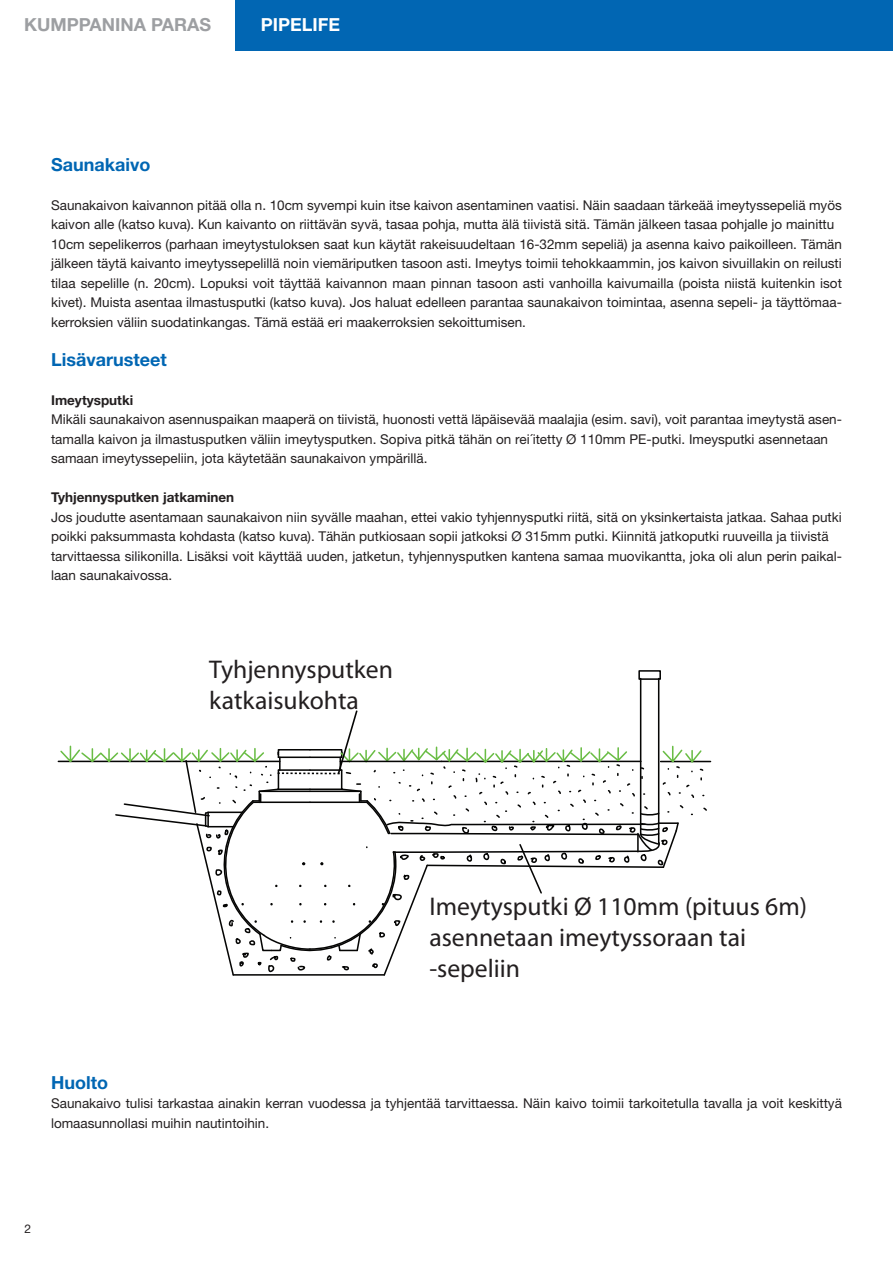
<style>
.page{position:relative;width:893px;height:1263px;background:#fff}
.page>*{position:absolute;margin:0;border:0;box-sizing:border-box;transform-origin:0 0}
.t1{font:25.65px/30.8px "Myriad Pro";color:#231f20}
.t2{font:700 18px "Helvetica Neue LT Std";color:#0166b3}
.t3{font:700 18px "Helvetica Neue LT Std";color:#9d9fa2}
.t4{font:700 18px "Helvetica Neue LT Std";color:#fff}
.t5{font:13.5px/19.5px "Helvetica Neue LT Std";color:#231f20}
.t6{font:700 13.5px "Helvetica Neue LT Std";color:#231f20}
.t7{font:12px "Helvetica Neue LT Std";color:#231f20}
</style>
<div class="page">
<div style="left:235px;top:0;width:655px;height:51px;background:#0166b3"></div>
<hr style="left:889px;top:0;width:4px;height:51px;background:#0166b3">
<hr style="left:58px;top:761px;width:222px;height:1px;background:#050504">
<hr style="left:640px;top:678px;width:1px;height:156px;background:#050504">
<hr style="left:658px;top:678px;width:1px;height:165px;background:#050504">
<div style="left:638px;top:670px;width:23px;height:10px;border:2px solid #050504"></div>
<hr style="left:661px;top:761px;width:49px;height:1px;background:#050504">
<svg style="left:59px;top:709px;width:649px;height:267px"></svg>
<h2 class="t3" style="left:24px;top:13px;width:189px">KUMPPANINA PARAS</h2>
<h2 class="t4" style="left:261px;top:13px;width:81px">PIPELIFE</h2>
<p class="t2" style="left:51px;top:153px;width:101px">Saunakaivo</p>
<p class="t5" style="left:51px;top:195px;width:792px">Saunakaivon kaivannon pitää olla n. 10cm syvempi kuin itse kaivon asentaminen vaatisi. Näin saadaan tärkeää imeytyssepeliä myös kaivon alle (katso kuva). Kun kaivanto on riittävän syvä, tasaa pohja, mutta älä tiivistä sitä. Tämän jälkeen tasaa pohjalle jo mainittu</p>
<p class="t5" style="left:51px;top:234px;width:792px">10cm sepelikerros (parhaan imeytystuloksen saat kun käytät rakeisuudeltaan 16-32mm sepeliä) ja asenna kaivo paikoilleen. Tämän jälkeen täytä kaivanto imeytyssepelillä noin viemäriputken tasoon asti. Imeytys toimii tehokkaammin, jos kaivon sivuillakin on reilusti</p>
<p class="t5" style="left:51px;top:273px;width:792px;text-align:justify">tilaa sepelille (n. 20cm). Lopuksi voit täyttää kaivannon maan pinnan tasoon asti vanhoilla kaivumailla (poista niistä kuitenkin isot kivet). Muista asentaa ilmastusputki (katso kuva). Jos haluat edelleen parantaa saunakaivon toimintaa, asenna sepeli- ja täyttömaa&shy;kerroksien väliin suodatinkangas. Tämä estää eri maakerroksien sekoittumisen.</p>
<p class="t2" style="left:51px;top:348px;width:117px">Lisävarusteet</p>
<p class="t6" style="left:51px;top:392px;width:84px">Imeytysputki</p>
<p class="t5" style="left:51px;top:409px;width:792px">Mikäli saunakaivon asennuspaikan maaperä on tiivistä, huonosti vettä läpäisevää maalajia (esim. savi), voit parantaa imeytystä asen&shy;tamalla kaivon ja ilmastusputken väliin imeytysputken. Sopiva pitkä tähän on rei´itetty Ø 110mm PE-putki. Imeysputki asennetaan</p>
<p class="t5" style="left:51px;top:448px;width:378px">samaan imeytyssepeliin, jota käytetään saunakaivon ympärillä.</p>
<p class="t6" style="left:51px;top:489px;width:185px">Tyhjennysputken jatkaminen</p>
<p class="t5" style="left:51px;top:507px;width:792px">Jos joudutte asentamaan saunakaivon niin syvälle maahan, ettei vakio tyhjennysputki riitä, sitä on yksinkertaista jatkaa. Sahaa putki poikki paksummasta kohdasta (katso kuva). Tähän putkiosaan sopii jatkoksi Ø 315mm putki. Kiinnitä jatkoputki ruuveilla ja tiivistä</p>
<p class="t5" style="left:51px;top:546px;width:792px">tarvittaessa silikonilla. Lisäksi voit käyttää uuden, jatketun, tyhjennysputken kantena samaa muovikantta, joka oli alun perin paikal&shy;laan saunakaivossa.</p>
<p class="t1" style="left:380px;top:184px;width:144px">Lopputäyttö kaivuumaalla</p>
<p class="t1" style="left:27px;top:203px;width:176px">PEH-kansi Ø 315</p>
<p class="t1" style="left:331px;top:421px;width:223px">Salaojasora tai sepeli<br>0-32mm</p>
<p class="t1" style="left:209px;top:654px;width:185px">Tyhjennysputken katkaisukohta</p>
<p class="t1" style="left:429px;top:891px;width:379px">Imeytysputki Ø 110mm (pituus 6m) asennetaan imeytyssoraan tai -sepeliin</p>
<p class="t2" style="left:51px;top:1071px;width:58px">Huolto</p>
<p class="t5" style="left:51px;top:1093px;width:792px">Saunakaivo tulisi tarkastaa ainakin kerran vuodessa ja tyhjentää tarvittaessa. Näin kaivo toimii tarkoitetulla tavalla ja voit keskittyä lomaasunnollasi muihin nautintoihin.</p>
<p class="t7" style="left:25px;top:1222px;width:8px">2</p>
</div>
